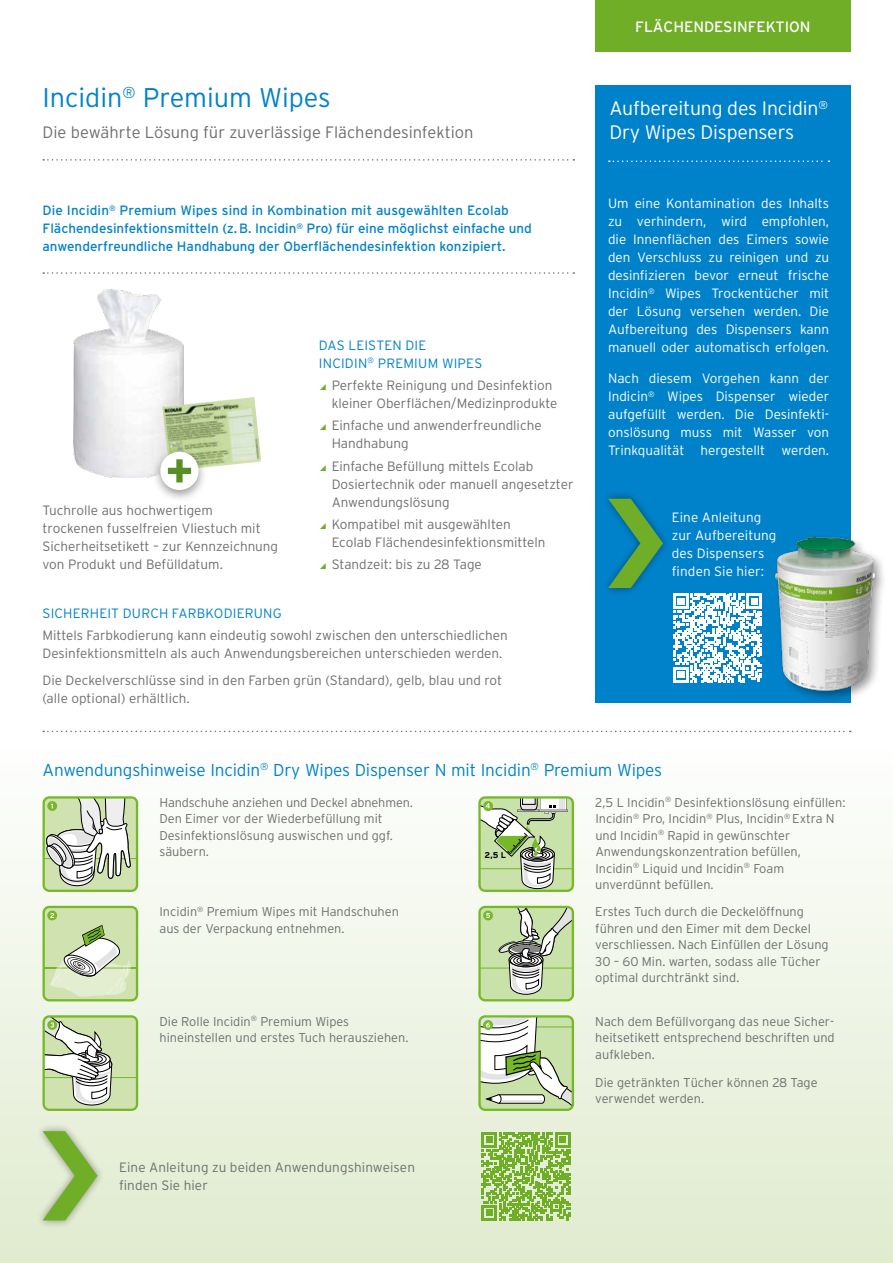
<style>
.page{position:relative;width:893px;height:1263px;background:#fff}
.page>*{position:absolute;margin:0;border:0;box-sizing:border-box;transform-origin:0 0}
.t1{font:300 27px "Interstate";color:#0082ca}
.t2{font:300 19.5px/24px "Interstate";letter-spacing:-.01em;color:#fff}
.t3{font:300 17.25px "Interstate";letter-spacing:-.01em;color:#0082ca}
.t4{font:300 16.5px "Interstate";color:#6f6f6e}
.t5{font:15px "Interstate";color:#fff}
.t6{font:300 13.5px/18px "Interstate";color:#6f6f6e}
.t7{font:300 13.5px/18px "Interstate";color:#fff;text-align:justify}
.t8{font:13.5px/18px "Interstate";color:#0082ca}
.t9{font:300 13.5px/18px "Interstate";letter-spacing:.02em;color:#0082ca}
.t10{font:300 12.75px/16.5px "Interstate";color:#6f6f6e}
.t11{font:700 8.4px "Interstate";color:#000}
.s1{color:#70ae27}
</style>
<div class="page">
<div style="left:0;top:731px;width:893px;height:532px;background:linear-gradient(to bottom,#fff,#e0ebce)"></div>
<svg style="left:43px;top:906px;width:95px;height:95px;background:#c6d9a9"></svg>
<svg style="left:478px;top:796px;width:96px;height:96px;background:#b2c997"></svg>
<svg style="left:43px;top:796px;width:95px;height:96px"></svg>
<svg style="left:478px;top:906px;width:96px;height:95px;background:#b3c999"></svg>
<svg style="left:43px;top:1015px;width:95px;height:96px"></svg>
<svg style="left:478px;top:1015px;width:96px;height:96px"></svg>
<div style="left:35px;top:1123px;width:70px;height:106px;background:#000;opacity:.4"></div>
<svg style="left:43px;top:1131px;width:55px;height:89px;background:#aecd88"></svg>
<svg style="left:482px;top:1132px;width:88px;height:88px;background:#97c362"></svg>
<svg style="left:43px;top:731px;width:808px;height:1px"></svg>
<div style="left:595px;top:85px;width:255px;height:618px;background:#0082ca"></div>
<div style="left:601px;top:490px;width:70px;height:106px;background:#000;opacity:.4"></div>
<svg style="left:608px;top:499px;width:55px;height:89px"></svg>
<svg style="left:673px;top:594px;width:89px;height:88px"></svg>
<img style="left:74px;top:289px;width:110px;height:189px">
<img style="left:162px;top:397px;width:99px;height:70px">
<div style="left:151px;top:447px;width:57px;height:56px;background:#000;opacity:.4"></div>
<div style="left:160px;top:452px;width:39px;height:38px;background:#fff;border-radius:50%"></div>
<svg style="left:168px;top:459px;width:23px;height:23px"></svg>
<div style="left:595px;top:0;width:255px;height:51px;background:#70ae27"></div>
<svg style="left:43px;top:159px;width:531px;height:2px"></svg>
<svg style="left:43px;top:272px;width:531px;height:2px"></svg>
<svg style="left:609px;top:160px;width:220px;height:2px"></svg>
<div style="left:772px;top:533px;width:116px;height:171px;background:#000;opacity:.4"></div>
<img style="left:774px;top:536px;width:103px;height:154px">
<h1 class="t1" style="left:43px;top:82px;width:290px">Incidin<sup>®</sup> Premium Wipes</h1>
<p class="t4" style="left:43px;top:123px;width:432px">Die bewährte Lösung für zuverlässige Flächendesinfektion</p>
<p class="t8" style="left:43px;top:201px;width:491px">Die Incidin<sup>®</sup> Premium Wipes sind in Kombination mit ausgewählten Ecolab<br>Flächendesinfektionsmitteln (z.B. Incidin<sup>®</sup> Pro) für eine möglichst einfache und anwenderfreundliche Handhabung der Oberflächendesinfektion konzipiert.</p>
<p class="t9" style="left:319px;top:336px;width:165px">DAS LEISTEN DIE<br>INCIDIN<sup>®</sup> PREMIUM WIPES</p>
<p class="t6" style="left:332px;top:376px;width:227px;text-indent:-13px"><span class="s1">◢</span> Perfekte Reinigung und Desinfektion kleiner Oberflächen/Medizinprodukte</p>
<p class="t6" style="left:332px;top:416px;width:211px;text-indent:-13px"><span class="s1">◢</span> Einfache und anwenderfreundliche<br>Handhabung</p>
<p class="t6" style="left:332px;top:457px;width:243px;text-indent:-13px"><span class="s1">◢</span> Einfache Befüllung mittels Ecolab<br>Dosiertechnik oder manuell angesetzter<br>Anwendungslösung</p>
<p class="t6" style="left:332px;top:515px;width:215px;text-indent:-13px"><span class="s1">◢</span> Kompatibel mit ausgewählten<br>Ecolab Flächendesinfektionsmitteln</p>
<p class="t6" style="left:319px;top:555px;width:164px"><span class="s1">◢</span> Standzeit: bis zu 28 Tage</p>
<p class="t6" style="left:43px;top:501px;width:237px">Tuchrolle aus hochwertigem<br>trockenen fusselfreien Vliestuch mit Sicherheitsetikett – zur Kennzeichnung von Produkt und Befülldatum.</p>
<p class="t9" style="left:43px;top:604px;width:241px">SICHERHEIT DURCH FARBKODIERUNG</p>
<p class="t6" style="left:43px;top:626px;width:467px">Mittels Farbkodierung kann eindeutig sowohl zwischen den unterschiedlichen<br>Desinfektionsmitteln als auch Anwendungsbereichen unterschieden werden.</p>
<p class="t6" style="left:43px;top:671px;width:461px">Die Deckelverschlüsse sind in den Farben grün (Standard), gelb, blau und rot (alle optional) erhältlich.</p>
<p class="t5" style="left:635px;top:18px;width:177px">FLÄCHENDESINFEKTION</p>
<h2 class="t2" style="left:609px;top:96px;width:220px">Aufbereitung des Incidin<sup>®<br></sup>Dry Wipes Dispensers</h2>
<p class="t7" style="left:608px;top:194px;width:223px">Um eine Kontamination des Inhalts zu verhindern, wird empfohlen, die Innenflächen des Eimers sowie den Verschluss zu reinigen und zu desinfizieren bevor erneut frische Incidin<sup>®</sup> Wipes Trockentücher mit der Lösung versehen werden. Die Aufbereitung des Dispensers kann manuell oder automatisch erfolgen.</p>
<p class="t7" style="left:608px;top:369px;width:223px">Nach diesem Vorgehen kann der Indicin<sup>®</sup> Wipes Dispenser wieder aufgefüllt werden. Die Desinfekti&shy;onslösung muss mit Wasser von Trinkqualität hergestellt werden.</p>
<p class="t7" style="left:672px;top:508px;width:106px;text-align:left">Eine Anleitung zur Aufbereitung des Dispensers finden Sie hier:</p>
<h3 class="t3" style="left:43px;top:760px;width:621px">Anwendungshinweise Incidin<sup>®</sup> Dry Wipes Dispenser N mit Incidin<sup>®</sup> Premium Wipes</h3>
<p class="t10" style="left:159px;top:794px;width:255px">Handschuhe anziehen und Deckel abnehmen.<br>Den Eimer vor der Wiederbefüllung mit Desinfektionslösung auswischen und ggf. säubern.</p>
<p class="t10" style="left:159px;top:903px;width:241px">Incidin<sup>®</sup> Premium Wipes mit Handschuhen aus der Verpackung entnehmen.</p>
<p class="t11" style="left:485px;top:850px;width:23px">2,5 L</p>
<p class="t10" style="left:595px;top:794px;width:252px">2,5 L Incidin<sup>®</sup> Desinfektionslösung einfüllen:<br>Incidin<sup>®</sup> Pro, Incidin<sup>®</sup> Plus, Incidin<sup>®</sup> Extra N und Incidin<sup>®</sup> Rapid in gewünschter Anwendungskonzentration befüllen, Incidin<sup>®</sup> Liquid und Incidin<sup>®</sup> Foam unverdünnt befüllen.</p>
<p class="t10" style="left:595px;top:903px;width:235px">Erstes Tuch durch die Deckelöffnung führen und den Eimer mit dem Deckel verschliessen. Nach Einfüllen der Lösung 30 – 60 Min. warten, sodass alle Tücher optimal durchtränkt sind.</p>
<p class="t10" style="left:159px;top:1013px;width:250px">Die Rolle Incidin<sup>®</sup> Premium Wipes hineinstellen und erstes Tuch herausziehen.</p>
<p class="t10" style="left:595px;top:1013px;width:241px;text-align:justify">Nach dem Befüllvorgang das neue Sicher&shy;heitsetikett entsprechend beschriften und aufkleben.</p>
<p class="t10" style="left:595px;top:1074px;width:224px">Die getränkten Tücher können 28 Tage verwendet werden.</p>
<p class="t6" style="left:119px;top:1158px;width:297px">Eine Anleitung zu beiden Anwendungshinweisen finden Sie hier</p>
</div>
